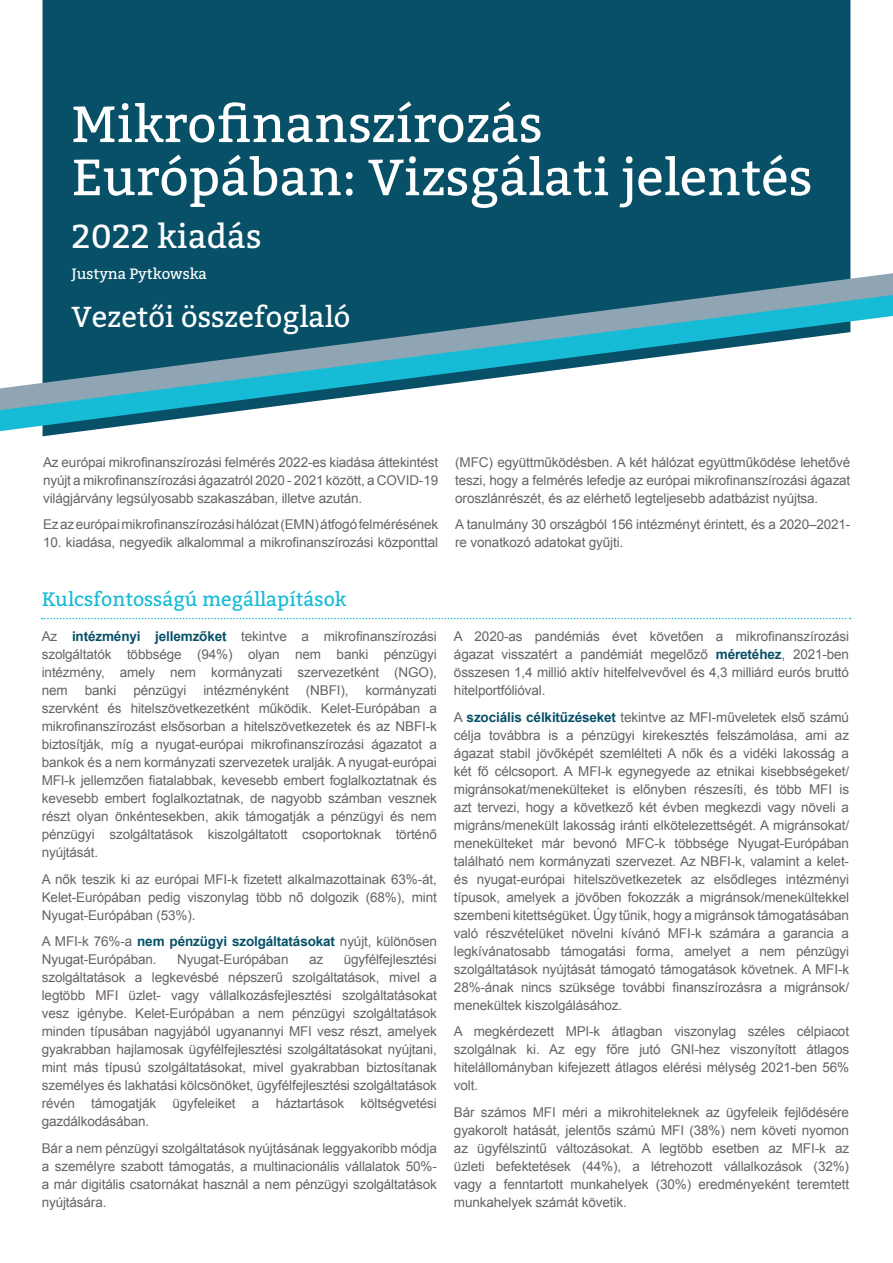
<style>
.page{position:relative;width:893px;height:1263px;background:#fff}
.page>*{position:absolute;margin:0;border:0;box-sizing:border-box;transform-origin:0 0}
.Titles{font:51px/53.1px "Bitter";color:#fff}
.Titles-2{font:33.15px "Bitter";color:#fff}
.Title_2{font:28.95px "Bitter";color:#fff}
.Title_3{font:19.5px "Bitter";color:#16bbd6}
.Subs_titles{font:15px "Bitter";color:#fff}
.Body{font:13.5px/18px "Arial";letter-spacing:-.01em;color:#686269;text-align:justify}
.s1{font-weight:700;color:#075068}
</style>
<div class="page">
<div style="left:43px;top:0;width:807px;height:436px;background:#075068"></div>
<svg style="left:42px;top:618px;width:809px;height:1px"></svg>
<svg style="left:0;top:410px;width:850px;height:21px"></svg>
<svg style="left:0;top:273px;width:893px;height:137px"></svg>
<p class="Titles" style="left:71px;top:98px;width:743px">Mikrofinanszírozás<br>Európában: Vizsgálati jelentés</p>
<p class="Titles-2" style="left:71px;top:216px;width:192px">2022 kiadás</p>
<p class="Subs_titles" style="left:71px;top:265px;width:137px">Justyna Pytkowska</p>
<p class="Title_2" style="left:71px;top:298px;width:280px">Vezetői összefoglaló</p>
<p class="Body" style="left:43px;top:453px;width:397px">Az európai mikrofinanszírozási felmérés 2022-es kiadása áttekintést nyújt a mikrofinanszírozási ágazatról 2020 - 2021 között, a COVID-19 világjárvány legsúlyosabb szakaszában, illetve azután.</p>
<p class="Body" style="left:43px;top:516px;width:397px">Ez az európai mikrofinanszírozási hálózat (EMN) átfogó felmérésének</p>
<p class="Body" style="left:43px;top:534px;width:397px">10. kiadása, negyedik alkalommal a mikrofinanszírozási központtal</p>
<p class="Body" style="left:455px;top:453px;width:397px">(MFC) együttműködésben. A két hálózat együttműködése lehetővé teszi, hogy a felmérés lefedje az európai mikrofinanszírozási ágazat oroszlánrészét, és az elérhető legteljesebb adatbázist nyújtsa.</p>
<p class="Body" style="left:455px;top:516px;width:397px">A tanulmány 30 országból 156 intézményt érintett, és a 2020–2021- re vonatkozó adatokat gyűjti.</p>
<p class="Title_3" style="left:42px;top:587px;width:306px">Kulcsfontosságú megállapítások</p>
<p class="Body" style="left:42px;top:627px;width:397px">Az <span class="s1">intézményi jellemzőket</span> tekintve a mikrofinanszírozási szolgáltatók többsége (94%) olyan nem banki pénzügyi intézmény, amely nem kormányzati szervezetként (NGO), nem</p>
<p class="Body" style="left:85px;top:681px;width:33px">banki</p>
<p class="Body" style="left:133px;top:681px;width:55px">pénzügyi</p>
<p class="Body" style="left:203px;top:681px;width:87px">intézményként</p>
<p class="Body" style="left:306px;top:681px;width:44px">(NBFI),</p>
<p class="Body" style="left:42px;top:681px;width:397px;text-indent:324px">kormányzati szervként és hitelszövetkezetként működik. Kelet-Európában a mikrofinanszírozást elsősorban a hitelszövetkezetek és az NBFI-k biztosítják, míg a nyugat-európai mikrofinanszírozási ágazatot a bankok és a nem kormányzati szervezetek uralják. A nyugat-európai MFI-k jellemzően fiatalabbak, kevesebb embert foglalkoztatnak és kevesebb embert foglalkoztatnak, de nagyobb számban vesznek részt olyan önkéntesekben, akik támogatják a pénzügyi és nem pénzügyi szolgáltatások kiszolgáltatott csoportoknak történő nyújtását.</p>
<p class="Body" style="left:42px;top:870px;width:397px">A nők teszik ki az európai MFI-k fizetett alkalmazottainak 63%-át, Kelet-Európában pedig viszonylag több nő dolgozik (68%), mint Nyugat-Európában (53%).</p>
<p class="Body" style="left:42px;top:932px;width:397px">A MFI-k 76%-a <span class="s1">nem pénzügyi szolgáltatásokat</span> nyújt, különösen<br>Nyugat-Európában.</p>
<p class="Body" style="left:42px;top:950px;width:397px;text-indent:302px">ügyfélfejlesztési szolgáltatások a legkevésbé népszerű szolgáltatások, mivel a legtöbb MFI üzlet- vagy vállalkozásfejlesztési szolgáltatásokat vesz igénybe. Kelet-Európában a nem pénzügyi szolgáltatások minden típusában nagyjából ugyanannyi MFI vesz részt, amelyek gyakrabban hajlamosak ügyfélfejlesztési szolgáltatásokat nyújtani, mint más típusú szolgáltatásokat, mivel gyakrabban biztosítanak személyes és lakhatási kölcsönöket, ügyfélfejlesztési szolgáltatások révén támogatják ügyfeleiket a háztartások költségvetési gazdálkodásában.</p>
<p class="Body" style="left:42px;top:1139px;width:397px">Bár a nem pénzügyi szolgáltatások nyújtásának leggyakoribb módja a személyre szabott támogatás, a multinacionális vállalatok 50%- a már digitális csatornákat használ a nem pénzügyi szolgáltatások nyújtására.</p>
<p class="Body" style="left:177px;top:950px;width:113px">Nyugat-Európában</p>
<p class="Body" style="left:309px;top:950px;width:16px">az</p>
<p class="Body" style="left:454px;top:627px;width:397px">A 2020-as pandémiás évet követően a mikrofinanszírozási ágazat visszatért a pandémiát megelőző <span class="s1">méretéhez</span>, 2021-ben összesen 1,4 millió aktív hitelfelvevővel és 4,3 milliárd eurós bruttó hitelportfólióval.</p>
<p class="Body" style="left:454px;top:708px;width:397px">A <span class="s1">szociális célkitűzéseket</span> tekintve az MFI-műveletek első számú célja továbbra is a pénzügyi kirekesztés felszámolása, ami az ágazat stabil jövőképét szemlélteti A nők és a vidéki lakosság a két fő célcsoport. A MFI-k egynegyede az etnikai kisebbségeket/ migránsokat/menekülteket is előnyben részesíti, és több MFI is azt tervezi, hogy a következő két évben megkezdi vagy növeli a migráns/menekült lakosság iránti elkötelezettségét. A migránsokat/ menekülteket már bevonó MFC-k többsége Nyugat-Európában található nem kormányzati szervezet. Az NBFI-k, valamint a kelet&shy;és nyugat-európai hitelszövetkezetek az elsődleges intézményi típusok, amelyek a jövőben fokozzák a migránsok/menekültekkel szembeni kitettségüket. Úgy tűnik, hogy a migránsok támogatásában való részvételüket növelni kívánó MFI-k számára a garancia a legkívánatosabb támogatási forma, amelyet a nem pénzügyi szolgáltatások nyújtását támogató támogatások követnek. A MFI-k 28%-ának nincs szüksége további finanszírozásra a migránsok/ menekültek kiszolgálásához.</p>
<p class="Body" style="left:454px;top:1022px;width:397px">A megkérdezett MPI-k átlagban viszonylag széles célpiacot szolgálnak ki. Az egy főre jutó GNI-hez viszonyított átlagos hitelállományban kifejezett átlagos elérési mélység 2021-ben 56% volt.</p>
<p class="Body" style="left:454px;top:1103px;width:397px">Bár számos MFI méri a mikrohiteleknek az ügyfeleik fejlődésére gyakorolt hatását, jelentős számú MFI (38%) nem követi nyomon az ügyfélszintű változásokat. A legtöbb esetben az MFI-k az üzleti befektetések (44%), a létrehozott vállalkozások (32%) vagy a fenntartott munkahelyek (30%) eredményeként teremtett munkahelyek számát követik.</p>
</div>
